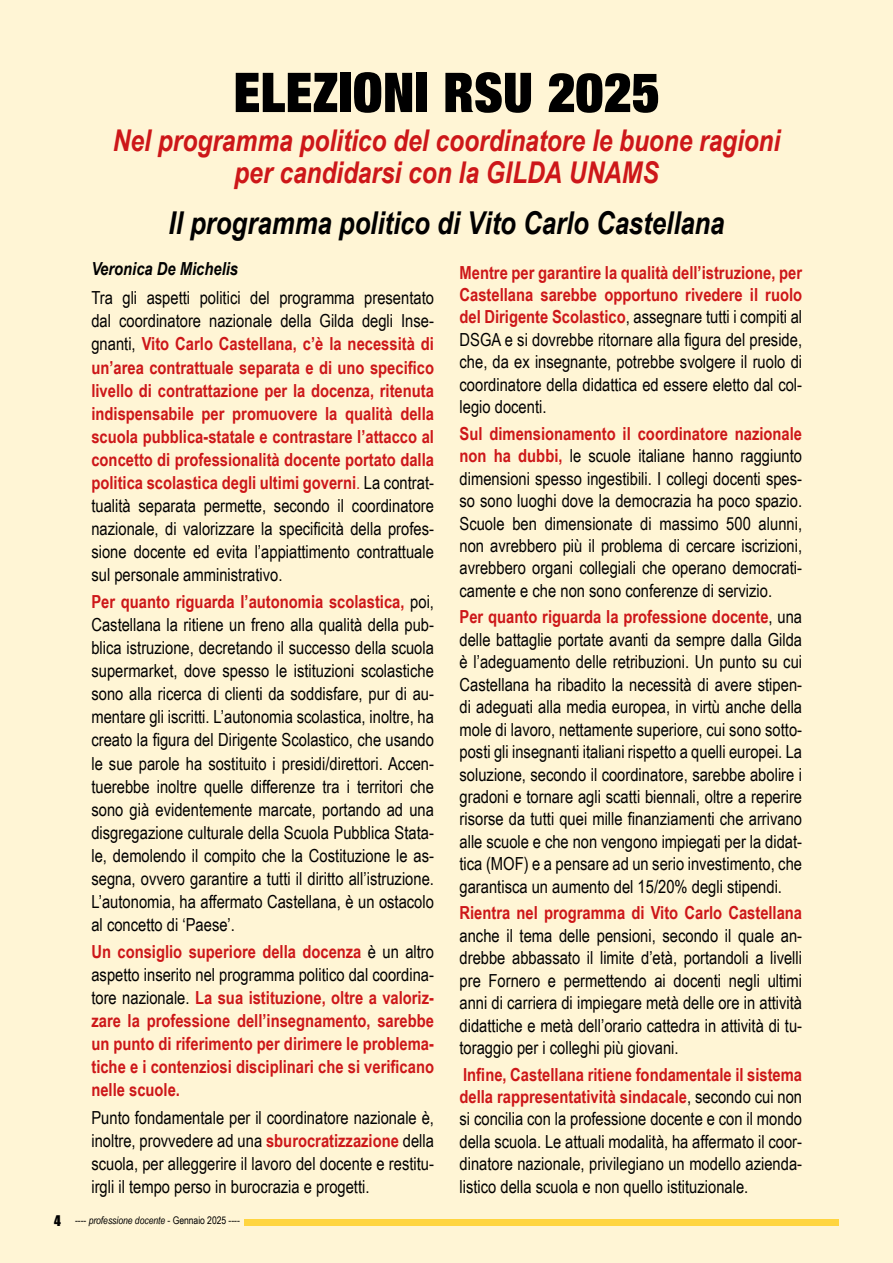
<style>
.page{position:relative;width:893px;height:1263px;background:#fff5d5}
.page>*{position:absolute;margin:0;border:0;box-sizing:border-box;transform-origin:0 0}
.t1{font:900 condensed 54.9px "Helvetica Neue LT Pro";letter-spacing:.01em;color:#000;scale:.96 1}
.t2{font:italic 700 31.5px "Arial Narrow";color:#000}
.t3{font:italic 700 30px/31.5px "Arial Narrow";color:#cd1719;text-align:center}
.t4{font:18px/22.5px "Arial Narrow";color:#000;text-align:justify}
.t5{font:700 18px/23.1px "Arial Narrow";color:#cd1719;text-align:justify}
.t6{font:italic 700 18px "Arial Narrow";color:#000}
.t7{font:10.5px "Arial Narrow";letter-spacing:-.005em;color:#000}
.s1{font-weight:400;color:#000}
.s2{font-weight:400}
.s3{font-weight:700;color:#cd1719}
.s4{font-family:"Impact";font-size:13.5px}
.s5{font-style:italic}
</style>
<div class="page">
<div style="left:244px;top:1219px;width:595px;height:6px;background:#ffd540"></div>
<h1 class="t1" style="left:234px;top:57px;width:445px">ELEZIONI RSU 2025</h1>
<h3 class="t3" style="left:113px;top:124px;width:669px">Nel programma politico del coordinatore le buone ragioni per candidarsi con la GILDA UNAMS</h3>
<h2 class="t2" style="left:168px;top:199px;width:557px">Il programma politico di Vito Carlo Castellana</h2>
<p class="t6" style="left:91px;top:255px;width:148px">Veronica De Michelis</p>
<p class="t5" style="left:91px;top:286px;width:344px"><span class="s1">Tra gli aspetti politici del programma presentato dal coordinatore nazionale della Gilda degli Inse&shy;gnanti,</span> Vito Carlo Castellana, c’è la necessità di un’area contrattuale separata e di uno specifico livello di contrattazione per la docenza, ritenuta indispensabile per promuovere la qualità della scuola pubblica-statale e contrastare l’attacco al concetto di professionalità docente portato dalla politica scolastica degli ultimi governi<span class="s2">.</span> <span class="s1">La contrat&shy;tualità separata permette, secondo il coordinatore nazionale, di valorizzare la specificità della profes&shy;sione docente ed evita l’appiattimento contrattuale sul personale amministrativo.</span></p>
<p class="t4" style="left:91px;top:590px;width:344px;line-height:23.1px"><span class="s3">Per quanto riguarda l’autonomia scolastica,</span> poi, Castellana la ritiene un freno alla qualità della pub&shy;blica istruzione, decretando il successo della scuola supermarket, dove spesso le istituzioni scolastiche sono alla ricerca di clienti da soddisfare, pur di au&shy;mentare gli iscritti. L’autonomia scolastica, inoltre, ha creato la figura del Dirigente Scolastico, che usando le sue parole ha sostituito i presidi/direttori. Accen&shy;tuerebbe inoltre quelle differenze tra i territori che sono già evidentemente marcate, portando ad una disgregazione culturale della Scuola Pubblica Stata&shy;le, demolendo il compito che la Costituzione le as&shy;segna, ovvero garantire a tutti il diritto all’istruzione.<br>L’autonomia, ha affermato Castellana, è un ostacolo al concetto di ‘Paese’.</p>
<p class="t5" style="left:91px;top:939px;width:344px">Un consiglio superiore della docenza <span class="s1">è un altro aspetto inserito nel programma politico dal coordina&shy;tore nazionale.</span> La sua istituzione, oltre a valoriz&shy;zare la professione dell’insegnamento, sarebbe un punto di riferimento per dirimere le problema&shy;tiche e i contenziosi disciplinari che si verificano nelle scuole.</p>
<p class="t4" style="left:91px;top:1105px;width:344px;line-height:23.1px">Punto fondamentale per il coordinatore nazionale è, inoltre, provvedere ad una <span class="s3">sburocratizzazione</span> della scuola, per alleggerire il lavoro del docente e restitu&shy;irgli il tempo perso in burocrazia e progetti.</p>
<p class="t7" style="left:54px;top:1213px;width:187px"><span class="s4">4</span> ---- <span class="s5">professione docente</span> - Gennaio 2025 ----</p>
<p class="t4" style="left:460px;top:260px;width:344px"><span class="s3">Mentre per garantire la qualità dell’istruzione, per Castellana sarebbe opportuno rivedere il ruolo del Dirigente Scolastico</span>, assegnare tutti i compiti al DSGA e si dovrebbe ritornare alla figura del preside, che, da ex insegnante, potrebbe svolgere il ruolo di coordinatore della didattica ed essere eletto dal col&shy;legio docenti.</p>
<p class="t4" style="left:460px;top:421px;width:344px"><span class="s3">Sul dimensionamento il coordinatore nazionale non ha dubbi,</span> le scuole italiane hanno raggiunto dimensioni spesso ingestibili. I collegi docenti spes&shy;so sono luoghi dove la democrazia ha poco spazio.<br>Scuole ben dimensionate di massimo 500 alunni, non avrebbero più il problema di cercare iscrizioni, avrebbero organi collegiali che operano democrati&shy;camente e che non sono conferenze di servizio.</p>
<p class="t4" style="left:460px;top:605px;width:344px"><span class="s3">Per quanto riguarda la professione docente</span>, una delle battaglie portate avanti da sempre dalla Gilda è l’adeguamento delle retribuzioni. Un punto su cui Castellana ha ribadito la necessità di avere stipen&shy;di adeguati alla media europea, in virtù anche della mole di lavoro, nettamente superiore, cui sono sotto&shy;posti gli insegnanti italiani rispetto a quelli europei. La soluzione, secondo il coordinatore, sarebbe abolire i gradoni e tornare agli scatti biennali, oltre a reperire risorse da tutti quei mille finanziamenti che arrivano alle scuole e che non vengono impiegati per la didat&shy;tica (MOF) e a pensare ad un serio investimento, che garantisca un aumento del 15/20% degli stipendi.</p>
<p class="t5" style="left:460px;top:900px;width:344px">Rientra nel programma di Vito Carlo Castellana</p>
<p class="t4" style="left:460px;top:923px;width:344px">anche il tema delle pensioni, secondo il quale an&shy;drebbe abbassato il limite d’età, portandoli a livelli pre Fornero e permettendo ai docenti negli ultimi anni di carriera di impiegare metà delle ore in attività didattiche e metà dell’orario cattedra in attività di tu&shy;toraggio per i colleghi più giovani.</p>
<p class="t4" style="left:460px;top:1062px;width:344px"><span class="s3">Infine, Castellana ritiene fondamentale il sistema della rappresentatività sindacale</span>, secondo cui non si concilia con la professione docente e con il mondo della scuola. Le attuali modalità, ha affermato il coor&shy;dinatore nazionale, privilegiano un modello azienda&shy;listico della scuola e non quello istituzionale.</p>
</div>
